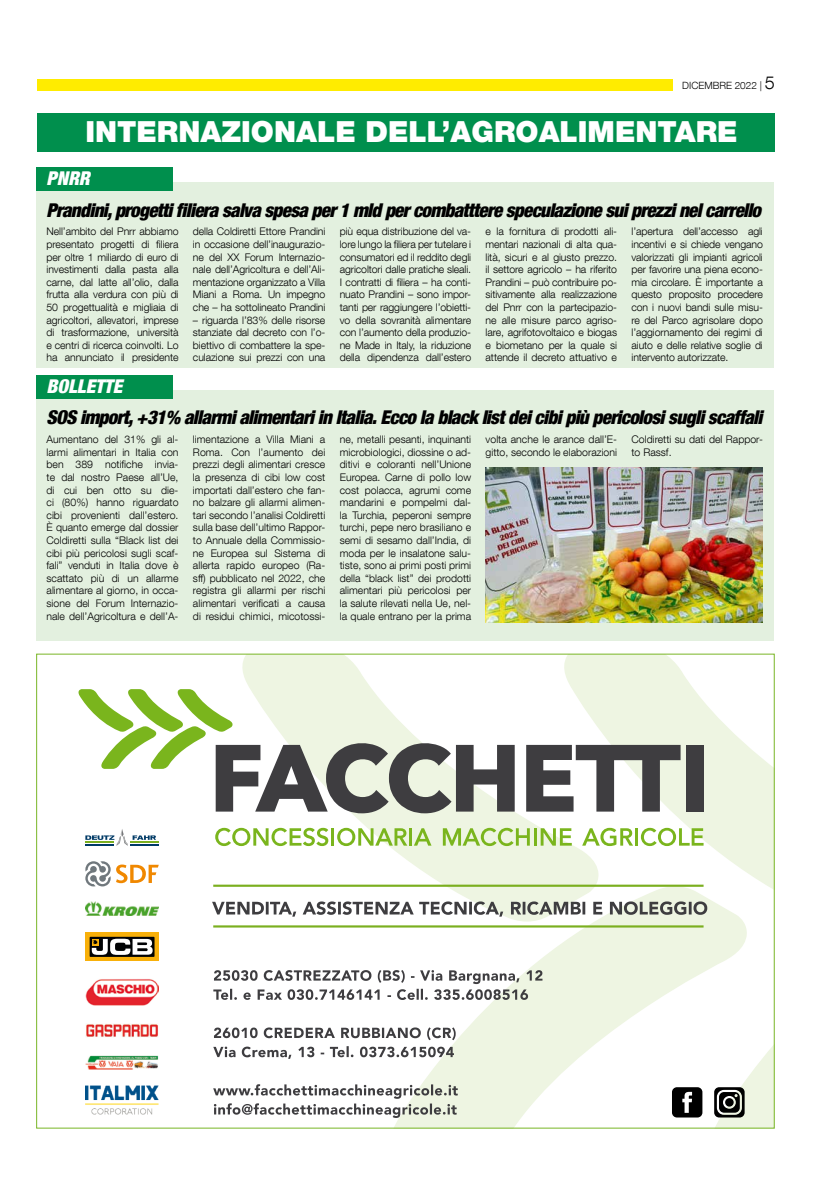
<style>
.page{position:relative;width:823px;height:1191px;background:#fff}
.page>*{position:absolute;margin:0;border:0;box-sizing:border-box;transform-origin:0 0}
.t1{font:900 29px "Helvetica Neue LT Com";color:#fff}
.t2{font:italic 900 condensed 19px "Helvetica Neue LT Com";letter-spacing:-.035em;color:#000}
.t3{font:italic 900 condensed 19px "Helvetica Neue LT Com";color:#fff}
.t4{font:300 10.5px/12.6px "Helvetica Neue LT Com";letter-spacing:-.01em;color:#000;text-align:justify}
.t5{font:300 10px "Helvetica Neue LT Com";color:#000}
.s1{font-size:18px}
</style>
<div class="page">
<svg style="left:240px;top:655px;width:320px;height:229px"></svg>
<svg style="left:560px;top:655px;width:212px;height:231px;fill:#eef5e2"></svg>
<hr style="left:213px;top:884px;width:490px;height:2px;background:#7baf1f">
<svg style="left:212px;top:886px;width:560px;height:240px"></svg>
<img style="left:85px;top:1085px;width:74px;height:29px">
<img style="left:85px;top:1055px;width:74px;height:15px">
<img style="left:85px;top:979px;width:74px;height:27px">
<img style="left:86px;top:1024px;width:72px;height:13px">
<hr style="left:130px;top:841px;width:29px;height:2px;background:#7baf1f">
<hr style="left:130px;top:843px;width:29px;height:2px;background:#003a66">
<svg style="left:85px;top:829px;width:71px;height:17px"></svg>
<img style="left:85px;top:902px;width:74px;height:13px">
<svg style="left:85px;top:861px;width:74px;height:25px"></svg>
<div style="left:85px;top:932px;width:74px;height:29px;background:#f8b00a"></div>
<div style="left:90px;top:936px;width:64px;height:21px;background:#000204"></div>
<svg style="left:92px;top:938px;width:60px;height:17px"></svg>
<svg style="left:215px;top:828px;width:113px;height:18px"></svg>
<hr style="left:331px;top:828px;width:3px;height:17px;background:#7ab51d">
<svg style="left:337px;top:828px;width:70px;height:18px"></svg>
<hr style="left:409px;top:828px;width:3px;height:17px;background:#7ab51d">
<svg style="left:413px;top:828px;width:18px;height:17px"></svg>
<svg style="left:442px;top:828px;width:87px;height:18px"></svg>
<hr style="left:533px;top:828px;width:3px;height:17px;background:#7ab51d">
<svg style="left:540px;top:828px;width:31px;height:17px"></svg>
<svg style="left:582px;top:828px;width:50px;height:18px"></svg>
<hr style="left:634px;top:828px;width:3px;height:17px;background:#7ab51d">
<svg style="left:640px;top:828px;width:63px;height:18px"></svg>
<svg style="left:526px;top:745px;width:154px;height:66px"></svg>
<div style="left:685px;top:745px;width:18px;height:66px;background:#3e3d40"></div>
<svg style="left:78px;top:689px;width:436px;height:124px"></svg>
<div style="left:37px;top:113px;width:737px;height:39px;background:#008f4d"></div>
<div style="left:36px;top:182px;width:736px;height:186px;background:#e3f0df"></div>
<div style="left:36px;top:390px;width:736px;height:251px;background:#e3f0df"></div>
<div style="left:38px;top:79px;width:635px;height:11px;background:#ffec00"></div>
<div style="left:36px;top:167px;width:136px;height:24px;background:#008f4d"></div>
<div style="left:36px;top:375px;width:136px;height:24px;background:#008f4d"></div>
<img style="left:485px;top:468px;width:277px;height:154px">
<p class="t5" style="left:681px;top:79px;width:94px">DICEMBRE 2022 | <span class="s1">5</span></p>
<h1 class="t1" style="left:85px;top:115px;width:653px">INTERNAZIONALE DELL’AGROALIMENTARE</h1>
<h2 class="t3" style="left:47px;top:167px;width:45px">PNRR</h2>
<h2 class="t2" style="left:47px;top:199px;width:715px">Prandini, progetti filiera salva spesa per 1 mld per combatttere speculazione sui prezzi nel carrello</h2>
<p class="t4" style="left:47px;top:225px;width:133px">Nell’ambito del Pnrr abbiamo presentato progetti di filiera per oltre 1 miliardo di euro di investimenti dalla pasta alla carne, dal latte all’olio, dalla frutta alla verdura con più di 50 progettualità e migliaia di agricoltori, allevatori, imprese di trasformazione, università e centri di ricerca coinvolti. Lo ha annunciato il presidente</p>
<h2 class="t3" style="left:47px;top:375px;width:77px">BOLLETTE</h2>
<p class="t4" style="left:193px;top:225px;width:134px">della Coldiretti Ettore Prandini in occasione dell’inaugurazio&shy;ne del XX Forum Internazio&shy;nale dell’Agricoltura e dell’Ali&shy;mentazione organizzato a Villa Miani a Roma. Un impegno che – ha sottolineato Prandini</p>
<p class="t4" style="left:193px;top:313px;width:134px">– riguarda l’83% delle risorse stanziate dal decreto con l’o&shy;biettivo di combattere la spe&shy;culazione sui prezzi con una</p>
<p class="t4" style="left:339px;top:225px;width:133px">più equa distribuzione del va&shy;lore lungo la filiera per tutelare i consumatori ed il reddito degli agricoltori dalle pratiche sleali.<br>I contratti di filiera – ha conti&shy;nuato Prandini – sono impor&shy;tanti per raggiungere l’obietti&shy;vo della sovranità alimentare con l’aumento della produzio&shy;ne Made in Italy, la riduzione della dipendenza dall’estero</p>
<p class="t4" style="left:485px;top:225px;width:133px">e la fornitura di prodotti ali&shy;mentari nazionali di alta qua&shy;lità, sicuri e al giusto prezzo. il settore agricolo – ha riferito Prandini – può contribuire po&shy;sitivamente alla realizzazione del Pnrr con la partecipazio&shy;ne alle misure parco agriso&shy;lare, agrifotovoltaico e biogas e biometano per la quale si attende il decreto attuativo e</p>
<p class="t4" style="left:631px;top:225px;width:133px">l’apertura dell’accesso agli incentivi e si chiede vengano valorizzati gli impianti agricoli per favorire una piena econo&shy;mia circolare. È importante a questo proposito procedere con i nuovi bandi sulle misu&shy;re del Parco agrisolare dopo l’aggiornamento dei regimi di aiuto e delle relative soglie di intervento autorizzate.</p>
<h2 class="t2" style="left:47px;top:406px;width:717px">SOS import, +31% allarmi alimentari in Italia. Ecco la black list dei cibi più pericolosi sugli scaffali</h2>
<p class="t4" style="left:47px;top:433px;width:133px">Aumentano del 31% gli al&shy;larmi alimentari in Italia con ben 389 notifiche invia&shy;te dal nostro Paese all’Ue, di cui ben otto su die&shy;ci (80%) hanno riguardato cibi provenienti dall’estero.<br>È quanto emerge dal dossier Coldiretti sulla “Black list dei cibi più pericolosi sugli scaf&shy;fali” venduti in Italia dove è scattato più di un allarme alimentare al giorno, in occa&shy;sione del Forum Internazio&shy;nale dell’Agricoltura e dell’A-</p>
<p class="t4" style="left:193px;top:433px;width:134px">limentazione a Villa Miani a Roma. Con l’aumento dei prezzi degli alimentari cresce la presenza di cibi low cost importati dall’estero che fan&shy;no balzare gli allarmi alimen&shy;tari secondo l’analisi Coldiretti sulla base dell’ultimo Rappor&shy;to Annuale della Commissio&shy;ne Europea sul Sistema di allerta rapido europeo (Ra&shy;sff) pubblicato nel 2022, che registra gli allarmi per rischi alimentari verificati a causa di residui chimici, micotossi-</p>
<p class="t4" style="left:339px;top:433px;width:133px">ne, metalli pesanti, inquinanti microbiologici, diossine o ad&shy;ditivi e coloranti nell’Unione Europea. Carne di pollo low cost polacca, agrumi come mandarini e pompelmi dal&shy;la Turchia, peperoni sempre turchi, pepe nero brasiliano e semi di sesamo dall’India, di moda per le insalatone salu&shy;tiste, sono ai primi posti primi della “black list” dei prodotti alimentari più pericolosi per la salute rilevati nella Ue, nel&shy;la quale entrano per la prima</p>
<p class="t4" style="left:485px;top:433px;width:133px">volta anche le arance dall’E&shy;gitto, secondo le elaborazioni</p>
<p class="t4" style="left:631px;top:433px;width:133px">Coldiretti su dati del Rappor&shy;to Rassf.</p>
</div>
